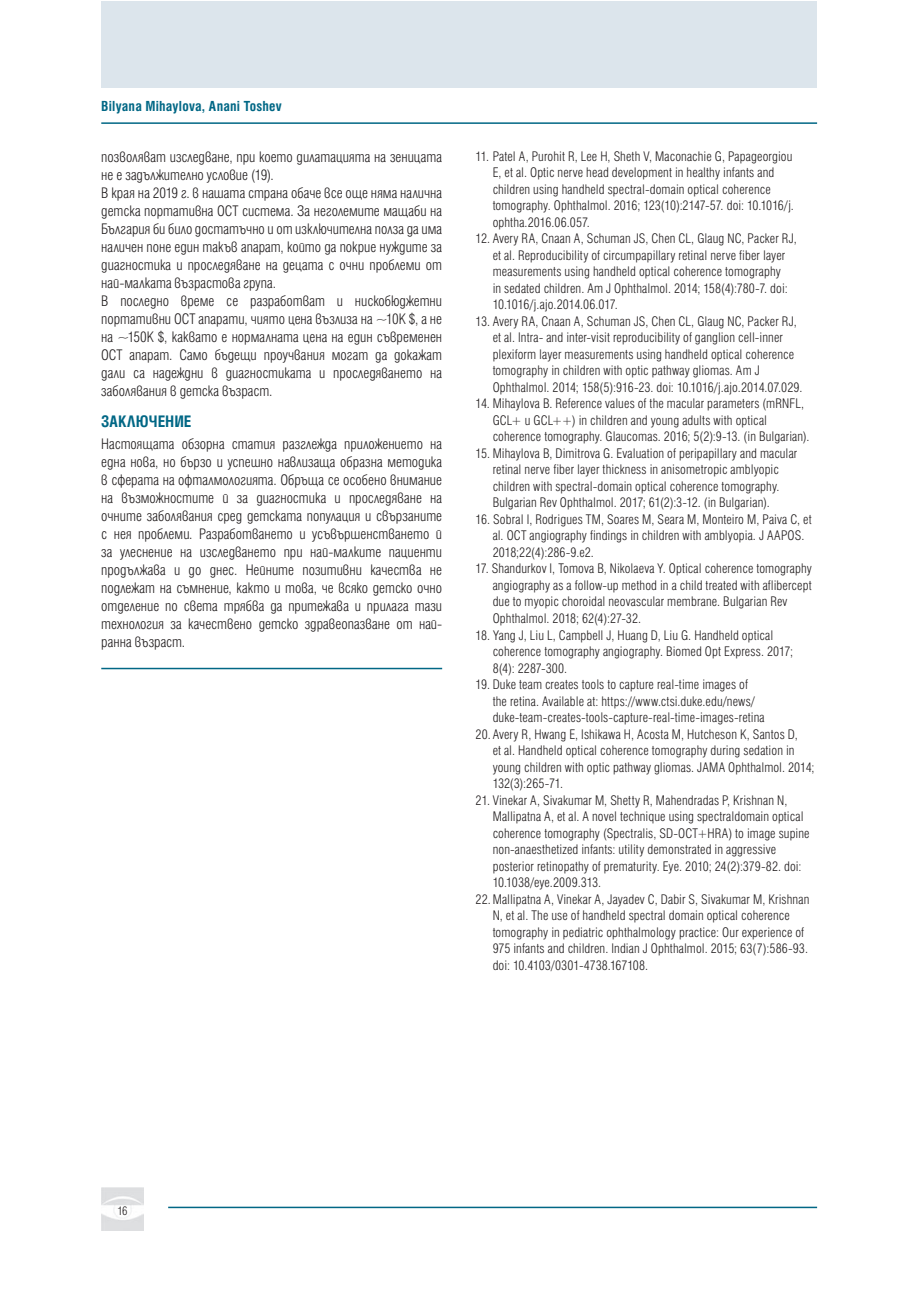
<style>
.page{position:relative;width:915px;height:1306px;background:#fff}
.page>*{position:absolute;margin:0;border:0;box-sizing:border-box;transform-origin:0 0}
.t1{font:700 condensed 18px "Helen Bg";letter-spacing:.005em;color:#016785}
.t2{font:300 condensed 16.5px/18px "Helen Bg";letter-spacing:.005em;color:#231f20}
.t3{font:700 condensed 15.75px "Helen Bg";color:#016785}
.t4{font:300 condensed 15px/16.5px "Helen Bg";letter-spacing:-.03em;color:#231f20}
.t5{font:300 condensed 13.5px "Helen Bg";color:#231f20}
</style>
<div class="page">
<img style="left:101px;top:1187px;width:43px;height:43px">
<hr style="left:168px;top:1206px;width:648px;height:2px;background:#016785">
<hr style="left:101px;top:122px;width:715px;height:2px;background:#016785">
<div style="left:101px;top:1px;width:715px;height:87px;background:#dce5ec"></div>
<hr style="left:101px;top:667px;width:341px;height:2px;background:#016785">
<p class="t3" style="left:101px;top:97px;width:182px">Bilyana Mihaylova, Anani Toshev</p>
<p class="t2" style="left:101px;top:147px;width:342px">позволяват изследване, при което дилатацията на зеницата не е задължително условие (19).<br>В края на 2019 г. в нашата страна обаче все още няма налична детска портативна ОСТ система. За неголемите мащаби на България би било достатъчно и от изключителна полза да има наличен поне един такъв апарат, който да покрие нуждите за диагностика и проследяване на децата с очни проблеми от най-малката възрастова група.<br>В последно време се разработват и нискобюджетни портативни ОСТ апарати, чиято цена възлиза на ~10К $, а не на ~150К $, каквато е нормалната цена на един съвременен ОСТ апарат. Само бъдещи проучвания могат да докажат дали са надеждни в диагностиката и проследяването на заболявания в детска възраст.</p>
<p class="t1" style="left:101px;top:411px;width:92px">ЗАКЛЮЧЕНИЕ</p>
<p class="t2" style="left:101px;top:434px;width:342px;text-align:justify">Настоящата обзорна статия разглежда приложението на една нова, но бързо и успешно навлизаща образна методика в сферата на офталмологията. Обръща се особено внимание на възможностите й за диагностика и проследяване на очните заболявания сред детската популация и свързаните с нея проблеми. Разработването и усъвършенстването й за улеснение на изследването при най-малките пациенти продължава и до днес. Нейните позитивни качества не подлежат на съмнение, както и това, че всяко детско очно отделение по света трябва да притежава и прилага тази технология за качествено детско здравеопазване от най&shy;ранна възраст.</p>
<p class="t4" style="left:492px;top:147px;width:303px;text-indent:-17px">11. Patel A, Purohit R, Lee H, Sheth V, Maconachie G, Papageorgiou E, et al. Optic nerve head development in healthy infants and children using handheld spectral-domain optical coherence tomography. Ophthalmol. 2016; 123(10):2147-57. doi: 10.1016/j. ophtha.2016.06.057.</p>
<p class="t4" style="left:492px;top:230px;width:305px;text-indent:-17px">12. Avery RA, Cnaan A, Schuman JS, Chen CL, Glaug NC, Packer RJ, et al. Reproducibility of circumpapillary retinal nerve fiber layer measurements using handheld optical coherence tomography<br>in sedated children. Am J Ophthalmol. 2014; 158(4):780-7. doi:<br>10.1016/j.ajo.2014.06.017.</p>
<p class="t4" style="left:492px;top:312px;width:311px;text-indent:-17px">13. Avery RA, Cnaan A, Schuman JS, Chen CL, Glaug NC, Packer RJ, et al. Intra- and inter-visit reproducibility of ganglion cell-inner plexiform layer measurements using handheld optical coherence tomography in children with optic pathway gliomas. Am J Ophthalmol. 2014; 158(5):916-23. doi: 10.1016/j.ajo.2014.07.029.</p>
<p class="t4" style="left:492px;top:395px;width:318px;text-indent:-17px">14. Mihaylova B. Reference values of the macular parameters (mRNFL,<br>GCL+ и GCL++) in children and young adults with optical coherence tomography. Glaucomas. 2016; 5(2):9-13. (in Bulgarian).</p>
<p class="t4" style="left:492px;top:444px;width:306px;text-indent:-17px">15. Mihaylova B, Dimitrova G. Evaluation of peripapillary and macular retinal nerve fiber layer thickness in anisometropic amblyopic children with spectral-domain optical coherence tomography.<br>Bulgarian Rev Ophthalmol. 2017; 61(2):3-12. (in Bulgarian).</p>
<p class="t4" style="left:492px;top:510px;width:320px;text-indent:-17px">16. Sobral I, Rodrigues TM, Soares M, Seara M, Monteiro M, Paiva C, et al. OCT angiography findings in children with amblyopia. J AAPOS.<br>2018;22(4):286-9.e2.</p>
<p class="t4" style="left:492px;top:560px;width:321px;text-indent:-17px">17. Shandurkov I, Tomova B, Nikolaeva Y. Optical coherence tomography angiography as a follow-up method in a child treated with aflibercept due to myopic choroidal neovascular membrane. Bulgarian Rev Ophthalmol. 2018; 62(4):27-32.</p>
<p class="t4" style="left:492px;top:626px;width:302px;text-indent:-17px">18. Yang J, Liu L, Campbell J, Huang D, Liu G. Handheld optical coherence tomography angiography. Biomed Opt Express. 2017;<br>8(4): 2287-300.</p>
<p class="t4" style="left:492px;top:675px;width:273px;text-indent:-17px">19. Duke team creates tools to capture real-time images of the retina. Available at: https://www.ctsi.duke.edu/news/ duke-team-creates-tools-capture-real-time-images-retina</p>
<p class="t4" style="left:492px;top:725px;width:323px;text-indent:-17px">20. Avery R, Hwang E, Ishikawa H, Acosta M, Hutcheson K, Santos D,<br>et al. Handheld optical coherence tomography during sedation in young children with optic pathway gliomas. JAMA Ophthalmol. 2014; 132(3):265-71.</p>
<p class="t4" style="left:492px;top:791px;width:318px;text-indent:-17px">21. Vinekar A, Sivakumar M, Shetty R, Mahendradas P, Krishnan N, Mallipatna A, et al. A novel technique using spectraldomain optical coherence tomography (Spectralis, SD-OCT+HRA) to image supine non-anaesthetized infants: utility demonstrated in aggressive posterior retinopathy of prematurity. Eye. 2010; 24(2):379-82. doi:<br>10.1038/eye.2009.313.</p>
<p class="t4" style="left:492px;top:890px;width:318px;text-indent:-17px">22. Mallipatna A, Vinekar A, Jayadev C, Dabir S, Sivakumar M, Krishnan N, et al. The use of handheld spectral domain optical coherence tomography in pediatric ophthalmology practice: Our experience of 975 infants and children. Indian J Ophthalmol. 2015; 63(7):586-93. doi: 10.4103/0301-4738.167108.</p>
<p class="t5" style="left:117px;top:1203px;width:12px">16</p>
</div>
